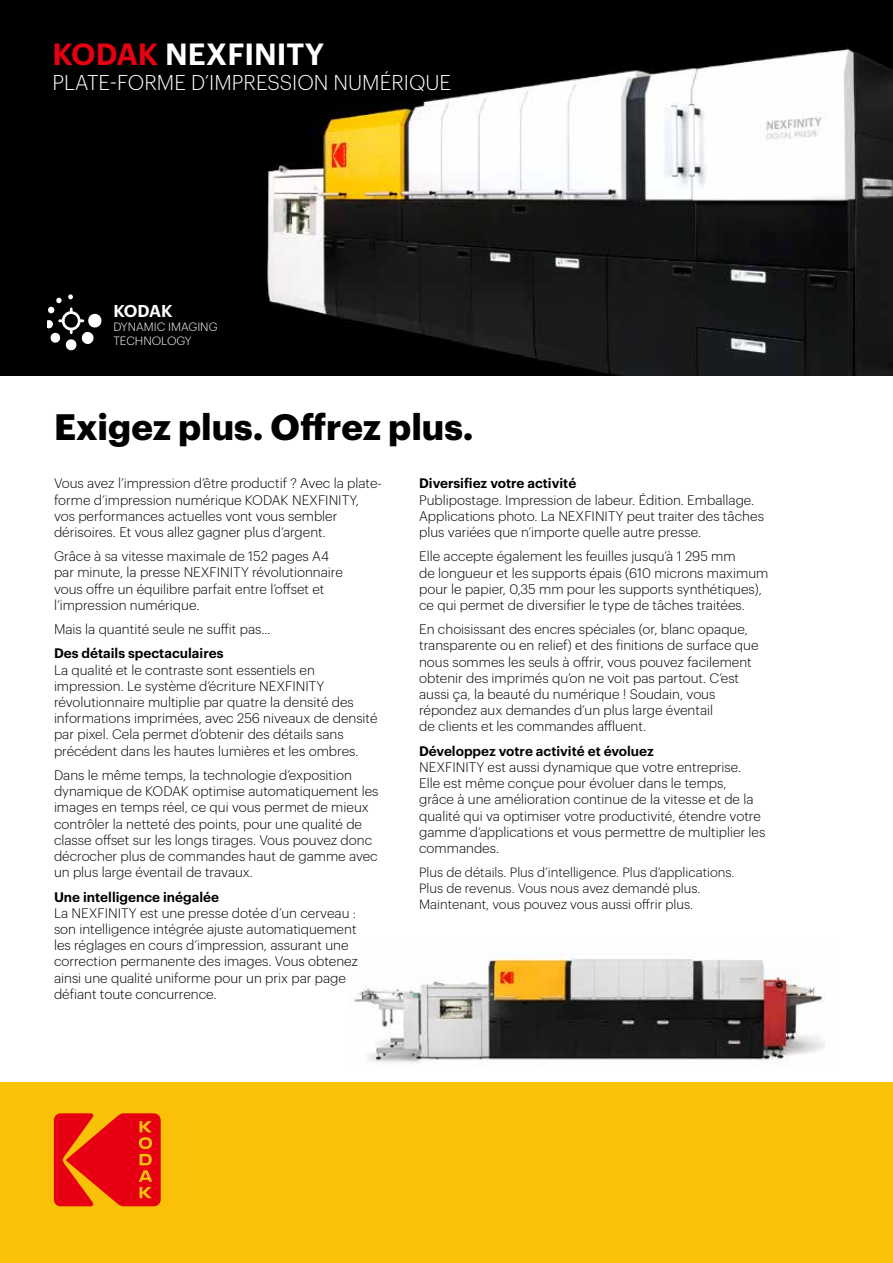
<style>
.page{position:relative;width:893px;height:1263px;background:#fff}
.page>*{position:absolute;margin:0;border:0;box-sizing:border-box;transform-origin:0 0}
.t1{font:700 36px "Graphik";color:#000}
.t2{font:600 30px "Graphik";color:#fff}
.t3{font:300 21px "Graphik";color:#fff}
.t4{font:600 16.8px "Graphik";letter-spacing:-.02em;color:#fff}
.t5{font:300 13.5px/16.2px "Graphik";color:#000}
.t6{font:600 13.5px "Graphik";color:#000}
.t7{font:300 13.2px/16.2px "Graphik";color:#000}
.t8{font:300 11.85px/14px "Graphik";color:#fff}
.s1{color:#e60012}
</style>
<div class="page">
<div style="left:0;top:1082px;width:893px;height:181px;background:#fac109"></div>
<svg style="left:54px;top:1113px;width:107px;height:93px"></svg>
<img style="left:0;top:0;width:893px;height:376px">
<svg style="left:48px;top:294px;width:54px;height:57px"></svg>
<img style="left:354px;top:952px;width:471px;height:112px">
<h2 class="t2" style="left:52px;top:31px;width:273px"><span class="s1">KODAK</span> NEXFINITY</h2>
<h3 class="t3" style="left:52px;top:67px;width:400px">PLATE-FORME D’IMPRESSION NUMÉRIQUE</h3>
<p class="t4" style="left:113px;top:298px;width:61px">KODAK</p>
<p class="t8" style="left:113px;top:319px;width:106px">DYNAMIC IMAGING<br>TECHNOLOGY</p>
<h1 class="t1" style="left:54px;top:399px;width:421px">Exigez plus. Offrez plus.</h1>
<p class="t5" style="left:54px;top:474px;width:329px">Vous avez l’impression d’être productif ? Avec la plate&shy;forme d’impression numérique KODAK NEXFINITY, vos performances actuelles vont vous sembler dérisoires. Et vous allez gagner plus d’argent.</p>
<p class="t5" style="left:54px;top:547px;width:290px">Grâce à sa vitesse maximale de 152 pages A4 par minute, la presse NEXFINITY révolutionnaire vous offre un équilibre parfait entre l’offset et l’impression numérique.</p>
<p class="t5" style="left:54px;top:620px;width:218px">Mais la quantité seule ne suffit pas...</p>
<p class="t6" style="left:54px;top:643px;width:171px">Des détails spectaculaires</p>
<p class="t5" style="left:54px;top:661px;width:325px">La qualité et le contraste sont essentiels en impression. Le système d’écriture NEXFINITY révolutionnaire multiplie par quatre la densité des informations imprimées, avec 256 niveaux de densité par pixel. Cela permet d’obtenir des détails sans précédent dans les hautes lumières et les ombres.</p>
<p class="t5" style="left:54px;top:766px;width:326px">Dans le même temps, la technologie d’exposition dynamique de KODAK optimise automatiquement les images en temps réel, ce qui vous permet de mieux contrôler la netteté des points, pour une qualité de classe offset sur les longs tirages. Vous pouvez donc décrocher plus de commandes haut de gamme avec un plus large éventail de travaux.</p>
<p class="t6" style="left:54px;top:886px;width:166px">Une intelligence inégalée</p>
<p class="t5" style="left:54px;top:904px;width:305px">La NEXFINITY est une presse dotée d’un cerveau : son intelligence intégrée ajuste automatiquement les réglages en cours d’impression, assurant une correction permanente des images. Vous obtenez ainsi une qualité uniforme pour un prix par page défiant toute concurrence.</p>
<p class="t6" style="left:419px;top:473px;width:159px">Diversifiez votre activité</p>
<p class="t5" style="left:419px;top:491px;width:346px">Publipostage. Impression de labeur. Édition. Emballage.<br>Applications photo. La NEXFINITY peut traiter des tâches plus variées que n’importe quelle autre presse.</p>
<p class="t5" style="left:419px;top:547px;width:351px">Elle accepte également les feuilles jusqu’à 1 295 mm<br>de longueur et les supports épais (610 microns maximum pour le papier, 0,35 mm pour les supports synthétiques), ce qui permet de diversifier le type de tâches traitées.</p>
<p class="t5" style="left:419px;top:620px;width:341px">En choisissant des encres spéciales (or, blanc opaque, transparente ou en relief) et des finitions de surface que nous sommes les seuls à offrir, vous pouvez facilement obtenir des imprimés qu’on ne voit pas partout. C’est aussi ça, la beauté du numérique ! Soudain, vous répondez aux demandes d’un plus large éventail<br>de clients et les commandes affluent.</p>
<p class="t6" style="left:419px;top:740px;width:236px">Développez votre activité et évoluez</p>
<p class="t5" style="left:419px;top:758px;width:348px">NEXFINITY est aussi dynamique que votre entreprise.<br>Elle est même conçue pour évoluer dans le temps,<br>grâce à une amélioration continue de la vitesse et de la qualité qui va optimiser votre productivité, étendre votre gamme d’applications et vous permettre de multiplier les commandes.</p>
<p class="t7" style="left:419px;top:863px;width:317px">Plus de détails. Plus d’intelligence. Plus d’applications.<br>Plus de revenus. Vous nous avez demandé plus.<br>Maintenant, vous pouvez vous aussi offrir plus.</p>
</div>
